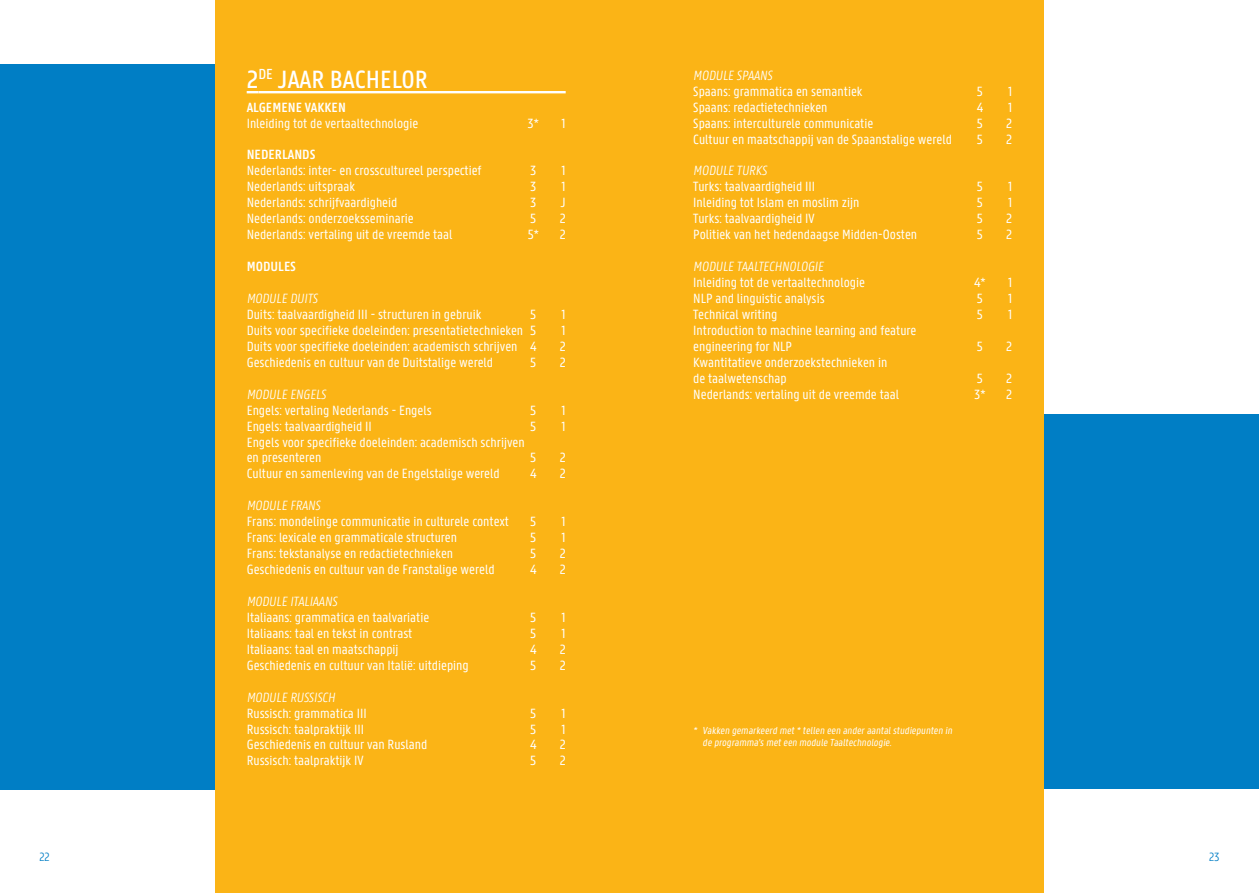
<style>
.page{position:relative;width:1259px;height:893px;background:#fff}
.page>*{position:absolute;margin:0;border:0;box-sizing:border-box;transform-origin:0 0}
.t1{font:500 26.7px "U Gent Panno Text";color:#fff}
.t2{font:14.25px/15.9px "U Gent Panno Text";color:#fff}
.t3{font:300 14.25px "U Gent Panno Text";color:#fff}
.t4{font:600 14.25px "U Gent Panno Text";color:#fff}
.t5{font:300 12.75px "U Gent Panno Text";color:#007ec5}
.t6{font:10.8px/12px "U Gent Panno Text";color:#fff}
</style>
<div class="page">
<div style="left:1040px;top:415px;width:219px;height:374px;background:#007ec5"></div>
<div style="left:215px;top:0;width:414px;height:893px;background:#fbb416"></div>
<div style="left:629px;top:0;width:415px;height:893px;background:#fbb416"></div>
<div style="left:0;top:64px;width:215px;height:725px;background:#007ec5"></div>
<svg style="left:247px;top:91px;width:26px;height:2px"></svg>
<hr style="left:273px;top:91px;width:293px;height:2px;background:#fff">
<h1 class="t1" style="left:247px;top:63px;width:183px">2<sup>DE</sup> JAAR BACHELOR</h1>
<p class="t4" style="left:247px;top:98px;width:101px">ALGEMENE VAKKEN</p>
<p class="t2" style="left:247px;top:115px;width:173px">Inleiding tot de vertaaltechnologie</p>
<p class="t2" style="left:527px;top:115px;width:13px">3*</p>
<p class="t2" style="left:561px;top:115px;width:6px">1</p>
<p class="t4" style="left:247px;top:146px;width:70px">NEDERLANDS</p>
<p class="t2" style="left:247px;top:163px;width:236px">Nederlands: inter- en crosscultureel perspectief</p>
<p class="t2" style="left:530px;top:163px;width:8px">3</p>
<p class="t2" style="left:561px;top:163px;width:6px">1</p>
<p class="t2" style="left:247px;top:179px;width:110px">Nederlands: uitspraak</p>
<p class="t2" style="left:530px;top:179px;width:8px">3</p>
<p class="t2" style="left:561px;top:179px;width:6px">1</p>
<p class="t2" style="left:247px;top:195px;width:152px">Nederlands: schrijfvaardigheid</p>
<p class="t2" style="left:530px;top:195px;width:8px">3</p>
<p class="t2" style="left:561px;top:195px;width:6px">J</p>
<p class="t2" style="left:247px;top:211px;width:169px">Nederlands: onderzoeksseminarie</p>
<p class="t2" style="left:530px;top:211px;width:8px">5</p>
<p class="t2" style="left:559px;top:211px;width:8px">2</p>
<p class="t2" style="left:247px;top:226px;width:207px">Nederlands: vertaling uit de vreemde taal</p>
<p class="t2" style="left:528px;top:226px;width:13px">5*</p>
<p class="t2" style="left:559px;top:226px;width:8px">2</p>
<p class="t4" style="left:247px;top:258px;width:51px">MODULES</p>
<p class="t3" style="left:247px;top:290px;width:75px">MODULE DUITS</p>
<p class="t2" style="left:247px;top:306px;width:236px">Duits: taalvaardigheid III - structuren in gebruik</p>
<p class="t2" style="left:530px;top:306px;width:8px">5</p>
<p class="t2" style="left:561px;top:306px;width:6px">1</p>
<p class="t2" style="left:247px;top:322px;width:291px">Duits voor specifieke doeleinden: presentatietechnieken 5</p>
<p class="t2" style="left:561px;top:322px;width:6px">1</p>
<p class="t2" style="left:247px;top:338px;width:291px">Duits voor specifieke doeleinden: academisch schrijven 4</p>
<p class="t2" style="left:559px;top:338px;width:8px">2</p>
<p class="t2" style="left:247px;top:354px;width:248px">Geschiedenis en cultuur van de Duitstalige wereld</p>
<p class="t2" style="left:530px;top:354px;width:8px">5</p>
<p class="t2" style="left:559px;top:354px;width:8px">2</p>
<p class="t3" style="left:247px;top:386px;width:83px">MODULE ENGELS</p>
<p class="t2" style="left:247px;top:402px;width:187px">Engels: vertaling Nederlands - Engels</p>
<p class="t2" style="left:530px;top:402px;width:8px">5</p>
<p class="t2" style="left:561px;top:402px;width:6px">1</p>
<p class="t2" style="left:247px;top:418px;width:127px">Engels: taalvaardigheid II</p>
<p class="t2" style="left:530px;top:418px;width:8px">5</p>
<p class="t2" style="left:561px;top:418px;width:6px">1</p>
<p class="t2" style="left:247px;top:434px;width:279px">Engels voor specifieke doeleinden: academisch schrijven en presenteren</p>
<p class="t2" style="left:530px;top:450px;width:8px">5</p>
<p class="t2" style="left:559px;top:450px;width:8px">2</p>
<p class="t2" style="left:247px;top:466px;width:254px">Cultuur en samenleving van de Engelstalige wereld</p>
<p class="t2" style="left:530px;top:466px;width:8px">4</p>
<p class="t2" style="left:559px;top:466px;width:8px">2</p>
<p class="t3" style="left:247px;top:497px;width:78px">MODULE FRANS</p>
<p class="t2" style="left:247px;top:513px;width:264px">Frans: mondelinge communicatie in culturele context</p>
<p class="t2" style="left:530px;top:513px;width:8px">5</p>
<p class="t2" style="left:561px;top:513px;width:6px">1</p>
<p class="t2" style="left:247px;top:529px;width:212px">Frans: lexicale en grammaticale structuren</p>
<p class="t2" style="left:530px;top:529px;width:8px">5</p>
<p class="t2" style="left:561px;top:529px;width:6px">1</p>
<p class="t2" style="left:247px;top:545px;width:208px">Frans: tekstanalyse en redactietechnieken</p>
<p class="t2" style="left:530px;top:545px;width:8px">5</p>
<p class="t2" style="left:559px;top:545px;width:8px">2</p>
<p class="t2" style="left:247px;top:561px;width:249px">Geschiedenis en cultuur van de Franstalige wereld</p>
<p class="t2" style="left:530px;top:561px;width:8px">4</p>
<p class="t2" style="left:559px;top:561px;width:8px">2</p>
<p class="t3" style="left:247px;top:593px;width:94px">MODULE ITALIAANS</p>
<p class="t2" style="left:247px;top:609px;width:184px">Italiaans: grammatica en taalvariatie</p>
<p class="t2" style="left:530px;top:609px;width:8px">5</p>
<p class="t2" style="left:561px;top:609px;width:6px">1</p>
<p class="t2" style="left:247px;top:625px;width:167px">Italiaans: taal en tekst in contrast</p>
<p class="t2" style="left:530px;top:625px;width:8px">5</p>
<p class="t2" style="left:561px;top:625px;width:6px">1</p>
<p class="t2" style="left:247px;top:641px;width:153px">Italiaans: taal en maatschappij</p>
<p class="t2" style="left:530px;top:641px;width:8px">4</p>
<p class="t2" style="left:559px;top:641px;width:8px">2</p>
<p class="t2" style="left:247px;top:657px;width:224px">Geschiedenis en cultuur van Italië: uitdieping</p>
<p class="t2" style="left:530px;top:657px;width:8px">5</p>
<p class="t2" style="left:559px;top:657px;width:8px">2</p>
<p class="t3" style="left:247px;top:689px;width:92px">MODULE RUSSISCH</p>
<p class="t2" style="left:247px;top:705px;width:121px">Russisch: grammatica III</p>
<p class="t2" style="left:530px;top:705px;width:8px">5</p>
<p class="t2" style="left:561px;top:705px;width:6px">1</p>
<p class="t2" style="left:247px;top:721px;width:119px">Russisch: taalpraktijk III</p>
<p class="t2" style="left:530px;top:721px;width:8px">5</p>
<p class="t2" style="left:561px;top:721px;width:6px">1</p>
<p class="t2" style="left:247px;top:737px;width:182px">Geschiedenis en cultuur van Rusland</p>
<p class="t2" style="left:530px;top:737px;width:8px">4</p>
<p class="t2" style="left:559px;top:737px;width:8px">2</p>
<p class="t2" style="left:247px;top:753px;width:118px">Russisch: taalpraktijk IV</p>
<p class="t2" style="left:530px;top:753px;width:8px">5</p>
<p class="t2" style="left:559px;top:753px;width:8px">2</p>
<p class="t3" style="left:693px;top:67px;width:83px">MODULE SPAANS</p>
<p class="t2" style="left:693px;top:83px;width:171px">Spaans: grammatica en semantiek</p>
<p class="t2" style="left:977px;top:83px;width:8px">5</p>
<p class="t2" style="left:1008px;top:83px;width:6px">1</p>
<p class="t2" style="left:693px;top:99px;width:136px">Spaans: redactietechnieken</p>
<p class="t2" style="left:976px;top:99px;width:8px">4</p>
<p class="t2" style="left:1008px;top:99px;width:6px">1</p>
<p class="t2" style="left:693px;top:115px;width:182px">Spaans: interculturele communicatie</p>
<p class="t2" style="left:977px;top:115px;width:8px">5</p>
<p class="t2" style="left:1006px;top:115px;width:8px">2</p>
<p class="t2" style="left:693px;top:131px;width:260px">Cultuur en maatschappij van de Spaanstalige wereld</p>
<p class="t2" style="left:977px;top:131px;width:8px">5</p>
<p class="t2" style="left:1006px;top:131px;width:8px">2</p>
<p class="t3" style="left:693px;top:162px;width:77px">MODULE TURKS</p>
<p class="t2" style="left:693px;top:179px;width:123px">Turks: taalvaardigheid III</p>
<p class="t2" style="left:977px;top:179px;width:8px">5</p>
<p class="t2" style="left:1008px;top:179px;width:6px">1</p>
<p class="t2" style="left:693px;top:195px;width:168px">Inleiding tot Islam en moslim zijn</p>
<p class="t2" style="left:977px;top:195px;width:8px">5</p>
<p class="t2" style="left:1008px;top:195px;width:6px">1</p>
<p class="t2" style="left:693px;top:211px;width:123px">Turks: taalvaardigheid IV</p>
<p class="t2" style="left:977px;top:211px;width:8px">5</p>
<p class="t2" style="left:1006px;top:211px;width:8px">2</p>
<p class="t2" style="left:693px;top:226px;width:225px">Politiek van het hedendaagse Midden-Oosten</p>
<p class="t2" style="left:977px;top:226px;width:8px">5</p>
<p class="t2" style="left:1006px;top:226px;width:8px">2</p>
<p class="t3" style="left:693px;top:258px;width:134px">MODULE TAALTECHNOLOGIE</p>
<p class="t2" style="left:693px;top:274px;width:173px">Inleiding tot de vertaaltechnologie</p>
<p class="t2" style="left:974px;top:274px;width:13px">4*</p>
<p class="t2" style="left:1008px;top:274px;width:6px">1</p>
<p class="t2" style="left:693px;top:290px;width:133px">NLP and linguistic analysis</p>
<p class="t2" style="left:977px;top:290px;width:8px">5</p>
<p class="t2" style="left:1008px;top:290px;width:6px">1</p>
<p class="t2" style="left:693px;top:306px;width:86px">Technical writing</p>
<p class="t2" style="left:977px;top:306px;width:8px">5</p>
<p class="t2" style="left:1008px;top:306px;width:6px">1</p>
<p class="t2" style="left:693px;top:322px;width:225px">Introduction to machine learning and feature engineering for NLP</p>
<p class="t2" style="left:977px;top:338px;width:8px">5</p>
<p class="t2" style="left:1006px;top:338px;width:8px">2</p>
<p class="t2" style="left:693px;top:354px;width:195px">Kwantitatieve onderzoekstechnieken in de taalwetenschap</p>
<p class="t2" style="left:977px;top:370px;width:8px">5</p>
<p class="t2" style="left:1006px;top:370px;width:8px">2</p>
<p class="t2" style="left:693px;top:386px;width:207px">Nederlands: vertaling uit de vreemde taal</p>
<p class="t2" style="left:974px;top:386px;width:13px">3*</p>
<p class="t2" style="left:1006px;top:386px;width:8px">2</p>
<p class="t6" style="left:702px;top:724px;width:253px;text-indent:-9px">* Vakken gemarkeerd met* tellen een anderaantalstudiepunten in de programma’s meteen module Taaltechnologie.</p>
<p class="t5" style="left:39px;top:849px;width:12px">22</p>
<p class="t5" style="left:1209px;top:849px;width:12px">23</p>
</div>
